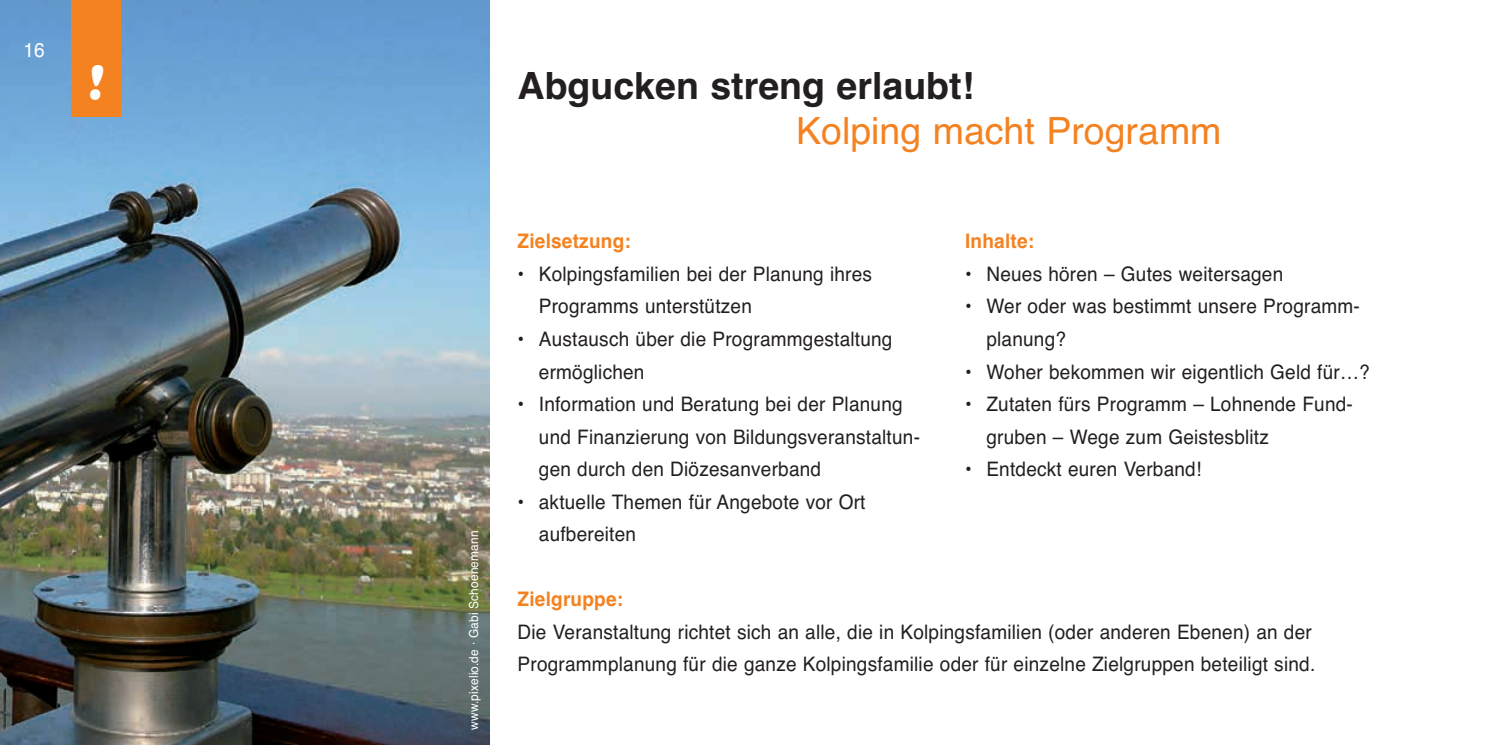
<style>
.page{position:relative;width:1489px;height:745px;background:#fff}
.page>*{position:absolute;margin:0;border:0;box-sizing:border-box;transform-origin:0 0}
.t1{font:italic 47.5px "Cooper Black Std";color:#fff;scale:.95 1}
.t2{font:700 37.5px "Helvetica";color:#231f20}
.t3{font:37.5px "Helvetica";color:#f58220}
.t4{font:20px/32.5px "Helvetica";letter-spacing:.01em;color:#231f20;scale:.95 1}
.t5{font:700 20px "Helvetica";letter-spacing:.01em;color:#f58220;scale:.95 1}
.t6{font:20px "Helvetica";color:#fff;scale:.95 1}
.t7{font:12.5px "Helvetica";letter-spacing:.01em;color:#fff;scale:.95 1}
</style>
<div class="page">
<img style="left:0;top:0;width:489px;height:744px">
<div style="left:71px;top:0;width:49px;height:117px;background:#f58220"></div>
<p class="t6" style="left:23px;top:42px;width:24px">16</p>
<h1 class="t1" style="left:88px;top:55px;width:17px">!</h1>
<p class="t7" style="left:469px;top:729px;width:211px;rotate:-90deg">www.pixelio.de · Gabi Schoenemann</p>
<h2 class="t2" style="left:517px;top:72px;width:458px">Abgucken streng erlaubt!</h2>
<h2 class="t3" style="left:796px;top:117px;width:427px">Kolping macht Programm</h2>
<p class="t5" style="left:517px;top:234px;width:121px">Zielsetzung:</p>
<p class="t4" style="left:539px;top:259px;width:352px;text-indent:-21px">• Kolpingsfamilien bei der Planung ihres<br>Programms unterstützen</p>
<p class="t4" style="left:539px;top:324px;width:374px;text-indent:-21px">• Austausch über die Programmgestaltung ermöglichen</p>
<p class="t4" style="left:539px;top:389px;width:402px;text-indent:-21px">• Information und Beratung bei der Planung und Finanzierung von Bildungsveranstaltun&shy;gen durch den Diözesanverband</p>
<p class="t4" style="left:539px;top:487px;width:345px;text-indent:-21px">• aktuelle Themen für Angebote vor Ort aufbereiten</p>
<p class="t5" style="left:965px;top:234px;width:74px">Inhalte:</p>
<p class="t4" style="left:965px;top:259px;width:336px">• Neues hören – Gutes weitersagen</p>
<p class="t4" style="left:986px;top:292px;width:394px;text-indent:-21px">• Wer oder was bestimmt unsere Programm&shy;planung?</p>
<p class="t4" style="left:965px;top:357px;width:427px">• Woher bekommen wir eigentlich Geld für…?</p>
<p class="t4" style="left:986px;top:389px;width:387px;text-indent:-21px">• Zutaten fürs Programm – Lohnende Fund&shy;gruben – Wege zum Geistesblitz</p>
<p class="t4" style="left:965px;top:454px;width:250px">• Entdeckt euren Verband!</p>
<p class="t5" style="left:517px;top:591px;width:113px">Zielgruppe:</p>
<p class="t4" style="left:517px;top:617px;width:841px">Die Veranstaltung richtet sich an alle, die in Kolpingsfamilien (oder anderen Ebenen) an der<br>Programmplanung für die ganze Kolpingsfamilie oder für einzelne Zielgruppen beteiligt sind.</p>
</div>
